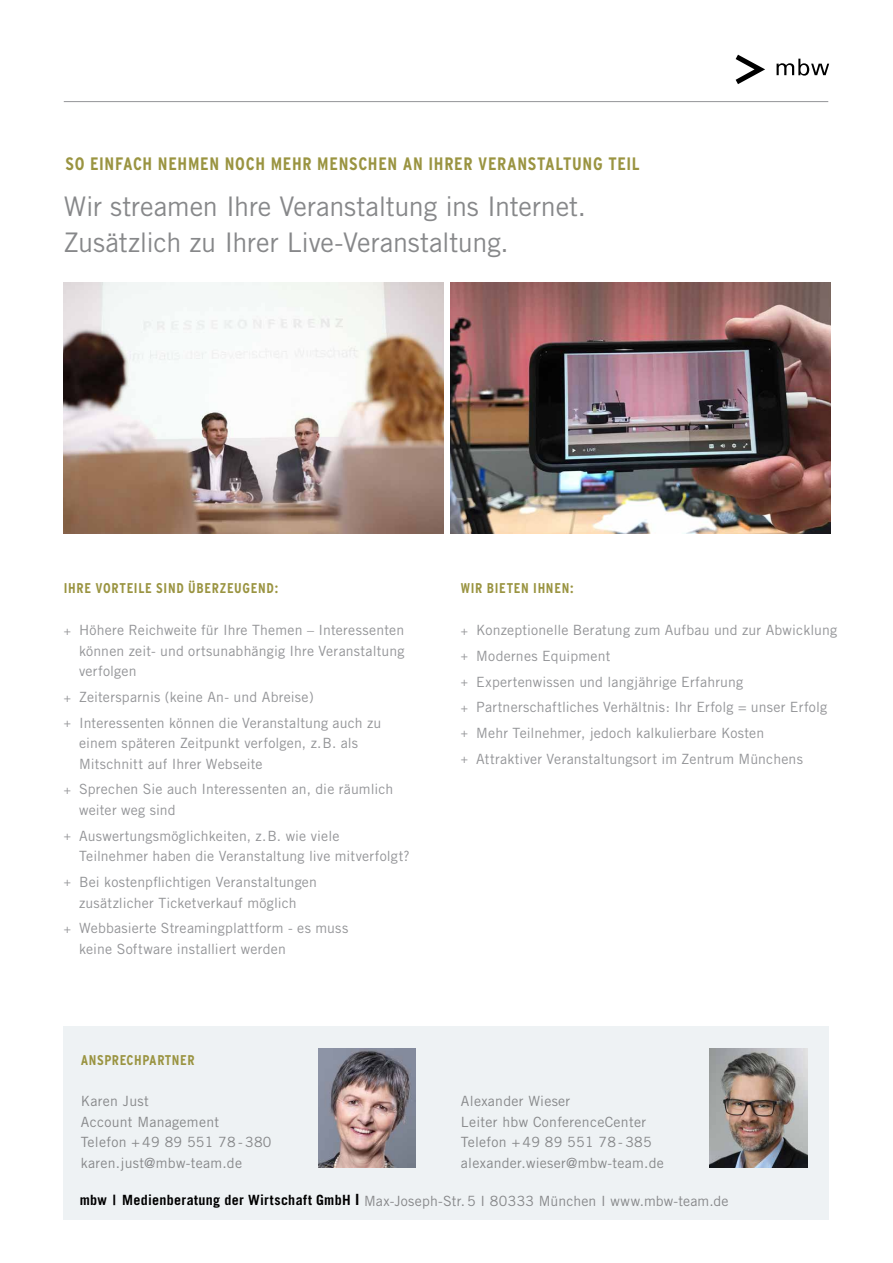
<style>
.page{position:relative;width:893px;height:1263px;background:#fff}
.page>*{position:absolute;margin:0;border:0;box-sizing:border-box;transform-origin:0 0}
.t1{font:27px/36px "Trade Gothic";letter-spacing:-.01em;color:#87888a}
.t2{font:700 condensed 18px "Interstate";letter-spacing:.035em;color:#9a9441}
.t3{font:14.1px/20.5px "Trade Gothic";letter-spacing:.01em;color:#939497}
.t4{font:14.1px/20.5px "Trade Gothic";letter-spacing:.02em;color:#87888a}
.t5{font:700 condensed 14.1px "Interstate";letter-spacing:.045em;color:#9a9441}
.s1{font-family:"Trade Gothic Cond Eighteen";font-size:12px}
.s2{font-weight:700;color:#000}
.s3{font-weight:700;font-size:15.45px;color:#000}
</style>
<div class="page">
<svg style="left:777px;top:59px;width:52px;height:17px"></svg>
<svg style="left:736px;top:55px;width:29px;height:29px"></svg>
<hr style="left:64px;top:101px;width:764px;height:1px;background:#939498">
<div style="left:64px;top:1026px;width:765px;height:193px;background:#eef2f4"></div>
<img style="left:318px;top:1049px;width:98px;height:118px">
<img style="left:709px;top:1049px;width:98px;height:118px">
<img style="left:450px;top:283px;width:380px;height:251px">
<img style="left:64px;top:283px;width:379px;height:251px">
<p class="t2" style="left:65px;top:154px;width:576px">SO EINFACH NEHMEN NOCH MEHR MENSCHEN AN IHRER VERANSTALTUNG TEIL</p>
<h1 class="t1" style="left:64px;top:188px;width:524px">Wir streamen Ihre Veranstaltung ins Internet.<br>Zusätzlich zu Ihrer Live-Veranstaltung.</h1>
<p class="t5" style="left:64px;top:580px;width:216px">IHRE VORTEILE SIND ÜBERZEUGEND:</p>
<p class="t3" style="left:79px;top:620px;width:327px;text-align:justify;text-indent:-15px"><span class="s1">+</span> Höhere Reichweite für Ihre Themen – Interessenten können zeit- und ortsunabhängig Ihre Veranstaltung verfolgen</p>
<p class="t3" style="left:64px;top:684px;width:319px;line-height:25.7px"><span class="s1">+</span> Zeitersparnis (keine An- und Abreise)<br><span class="s1">+</span> Interessenten können die Veranstaltung auch zu</p>
<p class="t3" style="left:79px;top:733px;width:281px">einem späteren Zeitpunkt verfolgen, z.B. als<br>Mitschnitt auf Ihrer Webseite</p>
<p class="t3" style="left:79px;top:779px;width:316px;text-indent:-15px"><span class="s1">+</span> Sprechen Sie auch Interessenten an, die räumlich weiter weg sind</p>
<p class="t3" style="left:79px;top:825px;width:332px;text-indent:-15px"><span class="s1">+</span> Auswertungsmöglichkeiten, z.B. wie viele<br>Teilnehmer haben die Veranstaltung live mitverfolgt?</p>
<p class="t3" style="left:64px;top:871px;width:255px;text-align:center"><span class="s1">+</span> Bei kostenpflichtigen Veranstaltungen zusätzlicher Ticketverkauf möglich</p>
<p class="t3" style="left:79px;top:918px;width:271px;text-indent:-15px"><span class="s1">+</span> Webbasierte Streamingplattform - es muss keine Software installiert werden</p>
<p class="t5" style="left:461px;top:580px;width:114px">WIR BIETEN IHNEN:</p>
<p class="t3" style="left:461px;top:617px;width:378px;line-height:25.7px"><span class="s1">+</span> Konzeptionelle Beratung zum Aufbau und zur Abwicklung <span class="s1">+</span> Modernes Equipment<br><span class="s1">+</span> Expertenwissen und langjährige Erfahrung<br><span class="s1">+</span> Partnerschaftliches Verhältnis: Ihr Erfolg = unser Erfolg <span class="s1">+</span> Mehr Teilnehmer, jedoch kalkulierbare Kosten<br><span class="s1">+</span> Attraktiver Veranstaltungsort im Zentrum Münchens</p>
<p class="t5" style="left:81px;top:1052px;width:115px">ANSPRECHPARTNER</p>
<p class="t4" style="left:81px;top:1090px;width:192px">Karen Just<br>Account Management<br>Telefon + 49 89 551 78 - 380 karen.just@mbw-team.de</p>
<p class="t4" style="left:461px;top:1090px;width:204px">Alexander Wieser<br>Leiter hbw ConferenceCenter<br>Telefon + 49 89 551 78 - 385 alexander.wieser@mbw-team.de</p>
<p class="t4" style="left:80px;top:1191px;width:650px"><span class="s2">mbw | Medienberatung der Wirtschaft GmbH</span> <span class="s3">I</span> Max-Joseph-Str. 5 I 80333 München I www.mbw-team.de</p>
</div>
